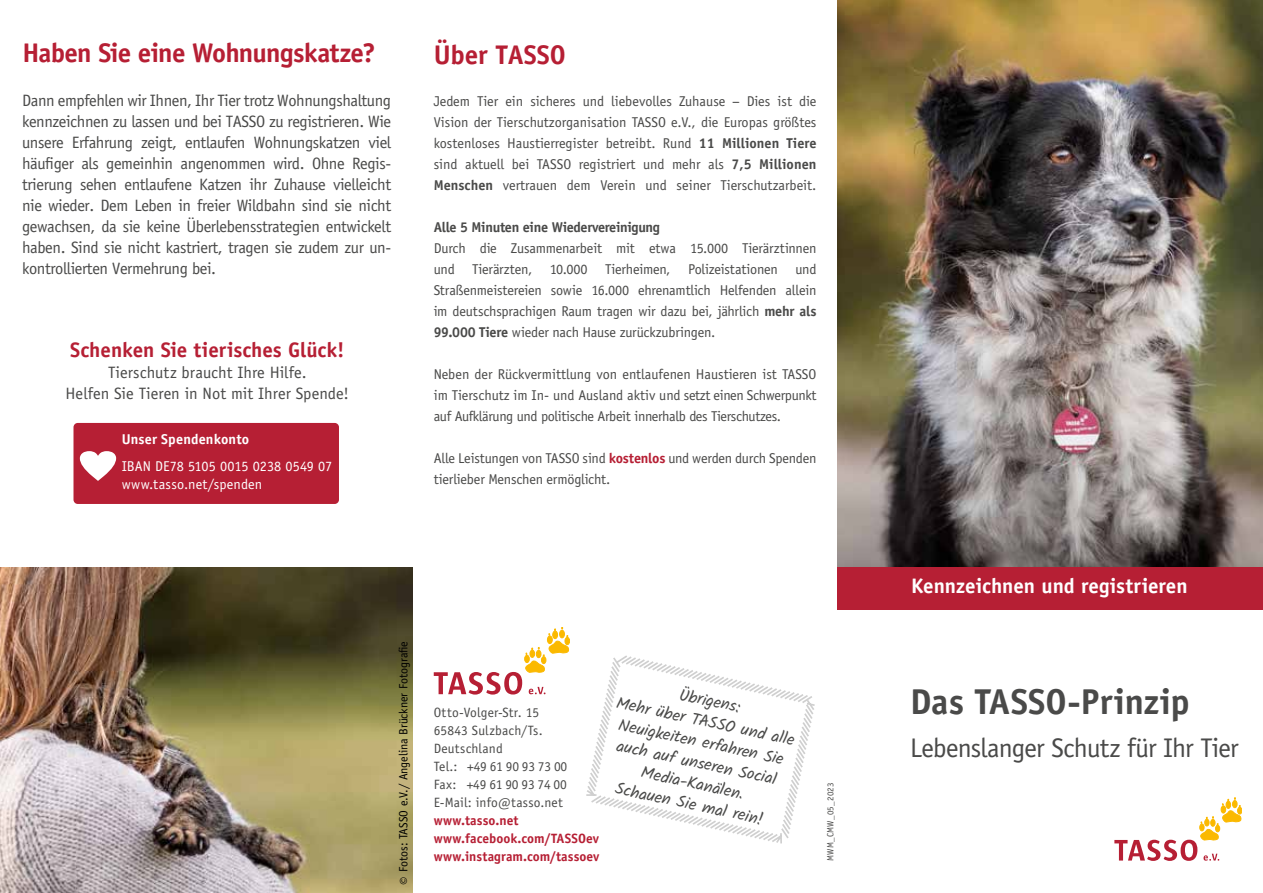
<style>
.page{position:relative;width:1263px;height:893px;background:#fff}
.page>*{position:absolute;margin:0;border:0;box-sizing:border-box;transform-origin:0 0}
.t1{font:700 36px "Officina Sans Std";color:#4a4a49}
.t2{font:27px "Officina Sans Std";letter-spacing:-.03em;color:#4a4a49}
.t3{font:700 27px "Officina Sans Std";letter-spacing:-.025em;color:#b61f34}
.t4{font:700 27px "Officina Sans Std";color:#b61f34}
.t5{font:700 21px "Officina Sans Std";color:#fff}
.t6{font:700 21px "Officina Sans Std";color:#b61f34}
.t7{font:16.5px/21px "Officina Sans Std";letter-spacing:-.005em;color:#4a4a49;text-align:center}
.t8{font:16.5px/21px "Kalam";color:#4a4a49;text-align:center}
.t9{font:14.25px/21px "Officina Sans Std";letter-spacing:-.02em;color:#4a4a49;text-align:justify}
.t10{font:14.25px/18px "Officina Sans Std";letter-spacing:.005em;color:#fff}
.t11{font:700 14.25px "Officina Sans Std";letter-spacing:-.025em;color:#4a4a49}
.t12{font:700 14.25px "Officina Sans Std";letter-spacing:.01em;color:#fff}
.t13{font:13.5px/18px "Officina Sans Std";letter-spacing:.01em;color:#4a4a49}
.t14{font:700 13.5px/18px "Officina Sans Std";letter-spacing:.005em;color:#b61f34}
.t15{font:12px "Officina Sans Std";color:#000}
.t16{font:9px "Officina Sans Std";letter-spacing:.015em;color:#4a4a49}
.s1{font-weight:700}
.s2{font-weight:700;color:#b61f34}
.s3{font-size:15px}
</style>
<div class="page">
<img style="left:838px;top:0;width:425px;height:567px">
<svg style="left:1114px;top:798px;width:128px;height:63px"></svg>
<div style="left:838px;top:567px;width:425px;height:43px;background:#b61f34"></div>
<div style="left:73px;top:423px;width:266px;height:81px;background:#b61f34;border-radius:4px"></div>
<svg style="left:80px;top:451px;width:36px;height:30px"></svg>
<svg style="left:586px;top:655px;width:229px;height:189px"></svg>
<img style="left:0;top:568px;width:412px;height:325px">
<div style="left:565px;top:637px;width:5px;height:8px;border:1px solid #fbb900;border-radius:50%"></div>
<svg style="left:434px;top:627px;width:135px;height:68px"></svg>
<h2 class="t3" style="left:22px;top:36px;width:355px">Haben Sie eine Wohnungskatze?</h2>
<p class="t7" style="left:22px;top:89px;width:371px;text-align:justify">Dann empfehlen wir Ihnen, Ihr Tier trotz Wohnungshaltung kennzeichnen zu lassen und bei TASSO zu registrieren. Wie unsere Erfahrung zeigt, entlaufen Wohnungskatzen viel häufiger als gemeinhin angenommen wird. Ohne Regis&shy;trierung sehen entlaufene Katzen ihr Zuhause vielleicht nie wieder. Dem Leben in freier Wildbahn sind sie nicht gewachsen, da sie keine Überlebensstrategien entwickelt haben. Sind sie nicht kastriert, tragen sie zudem zur un&shy;kontrollierten Vermehrung bei.</p>
<h3 class="t6" style="left:70px;top:337px;width:276px">Schenken Sie tierisches Glück!</h3>
<p class="t7" style="left:66px;top:362px;width:285px">Tierschutz braucht Ihre Hilfe.<br>Helfen Sie Tieren in Not mit Ihrer Spende!</p>
<p class="t12" style="left:122px;top:430px;width:129px">Unser Spendenkonto</p>
<p class="t10" style="left:122px;top:457px;width:212px">IBAN DE78 5105 0015 0238 0549 07 www.tasso.net/spenden</p>
<h2 class="t4" style="left:434px;top:38px;width:133px">Über TASSO</h2>
<p class="t9" style="left:434px;top:91px;width:384px">Jedem Tier ein sicheres und liebevolles Zuhause − Dies ist die Vision der Tierschutzorganisation TASSO e.V., die Europas größtes kostenloses Haustierregister betreibt. Rund <span class="s1">11 Millionen Tiere </span>sind aktuell bei TASSO registriert und mehr als <span class="s1">7,5 Millionen Menschen</span> vertrauen dem Verein und seiner Tierschutzarbeit.</p>
<p class="t11" style="left:434px;top:218px;width:228px">Alle 5 Minuten eine Wiedervereinigung</p>
<p class="t9" style="left:434px;top:238px;width:384px">Durch die Zusammenarbeit mit etwa 15.000 Tierärztinnen und Tierärzten, 10.000 Tierheimen, Polizeistationen und Straßenmeistereien sowie 16.000 ehrenamtlich Helfenden allein im deutschsprachigen Raum tragen wir dazu bei, jährlich <span class="s1">mehr als 99.000 Tiere</span> wieder nach Hause zurückzubringen.</p>
<p class="t9" style="left:434px;top:364px;width:384px">Neben der Rückvermittlung von entlaufenen Haustieren ist TASSO im Tierschutz im In- und Ausland aktiv und setzt einen Schwerpunkt auf Aufklärung und politische Arbeit innerhalb des Tierschutzes.</p>
<p class="t9" style="left:434px;top:447px;width:384px">Alle Leistungen von TASSO sind <span class="s2">kostenlos</span> und werden durch Spenden tierlieber Menschen ermöglicht.</p>
<p class="t15" style="left:396px;top:885px;width:245px;rotate:-90deg"><span class="s3">©</span> Fotos: TASSO e.V./ Angelina Brückner Fotografie</p>
<p class="t13" style="left:434px;top:703px;width:135px">Otto-Volger-Str. 15<br>65843 Sulzbach/Ts.<br>Deutschland<br>Tel.: +49 61 90 93 73 00<br>Fax: +49 61 90 93 74 00<br>E-Mail: info@tasso.net</p>
<p class="t14" style="left:434px;top:811px;width:167px">www.tasso.net www.facebook.com/TASSOev www.instagram.com/tassoev</p>
<p class="t8" style="left:623px;top:672px;width:183px;rotate:12deg">Übrigens:<br>Mehr über TASSO und alle<br>Neuigkeiten erfahren Sie auch auf unseren Social<br>Media-Kanälen.<br>Schauen Sie mal rein!</p>
<p class="t16" style="left:825px;top:861px;width:80px;rotate:-90deg">MWM_CMW_05_2023</p>
<h3 class="t5" style="left:911px;top:573px;width:278px">Kennzeichnen und registrieren</h3>
<h1 class="t1" style="left:910px;top:680px;width:281px">Das TASSO-Prinzip</h1>
<h2 class="t2" style="left:910px;top:732px;width:330px">Lebenslanger Schutz für Ihr Tier</h2>
</div>
